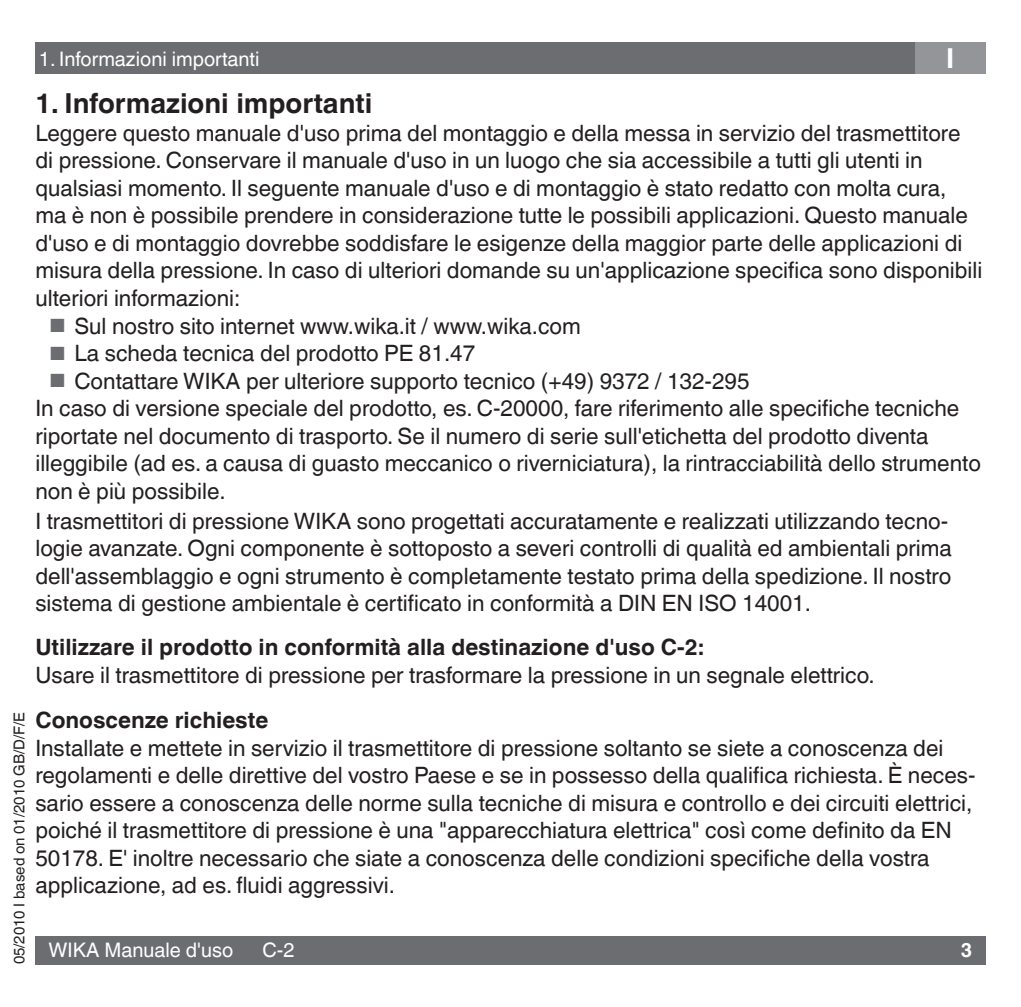
<style>
.page{position:relative;width:1021px;height:1007px;background:#fff}
.page>*{position:absolute;margin:0;border:0;box-sizing:border-box;transform-origin:0 0}
.t1{font:700 27.5px "Helvetica World";color:#231f20}
.t2{font:700 27.5px "Helvetica World";color:#fff}
.t3{font:22.5px/27.5px "Helvetica World";color:#231f20}
.t4{font:700 22.5px "Helvetica World";color:#231f20}
.t5{font:20px "Helvetica World";color:#fff}
.t6{font:700 20px "Helvetica World";color:#fff}
.t7{font:15px "Helvetica World";color:#231f20}
.s1{font-size:19.25px;color:#6c6d70}
</style>
<div class="page">
<div style="left:35px;top:42px;width:950px;height:32px;background:#6c6d70"></div>
<div style="left:35px;top:935px;width:950px;height:29px;background:#6c6d70"></div>
<div style="left:914px;top:42px;width:71px;height:32px;background:#939598"></div>
<p class="t7" style="left:10px;top:964px;width:253px;rotate:-90deg">05/2010 I based on 01/2010 GB/D/F/E</p>
<p class="t5" style="left:39px;top:47px;width:222px">1. Informazioni importanti</p>
<p class="t2" style="left:946px;top:42px;width:10px">I</p>
<p class="t1" style="left:35px;top:88px;width:338px">1. Informazioni importanti</p>
<p class="t3" style="left:35px;top:119px;width:948px">Leggere questo manuale d'uso prima del montaggio e della messa in servizio del trasmettitore di pressione. Conservare il manuale d'uso in un luogo che sia accessibile a tutti gli utenti in qualsiasi momento. Il seguente manuale d'uso e di montaggio è stato redatto con molta cura, ma è non è possibile prendere in considerazione tutte le possibili applicazioni. Questo manuale d'uso e di montaggio dovrebbe soddisfare le esigenze della maggior parte delle applicazioni di misura della pressione. In caso di ulteriori domande su un'applicazione specifica sono disponibili ulteriori informazioni:</p>
<p class="t3" style="left:50px;top:312px;width:533px"><span class="s1">■</span> Sul nostro sito internet www.wika.it / www.wika.com</p>
<p class="t3" style="left:50px;top:339px;width:427px"><span class="s1">■</span> La scheda tecnica del prodotto PE 81.47</p>
<p class="t3" style="left:35px;top:367px;width:947px;text-indent:14px"><span class="s1">■</span> Contattare WIKA per ulteriore supporto tecnico (+49) 9372 / 132-295<br>In caso di versione speciale del prodotto, es. C-20000, fare riferimento alle specifiche tecniche riportate nel documento di trasporto. Se il numero di serie sull'etichetta del prodotto diventa illeggibile (ad es. a causa di guasto meccanico o riverniciatura), la rintracciabilità dello strumento non è più possibile.</p>
<p class="t3" style="left:35px;top:507px;width:918px">I trasmettitori di pressione WIKA sono progettati accuratamente e realizzati utilizzando tecno&shy;logie avanzate. Ogni componente è sottoposto a severi controlli di qualità ed ambientali prima dell'assemblaggio e ogni strumento è completamente testato prima della spedizione. Il nostro sistema di gestione ambientale è certificato in conformità a DIN EN ISO 14001.</p>
<p class="t4" style="left:35px;top:634px;width:670px">Utilizzare il prodotto in conformità alla destinazione d'uso C-2:</p>
<p class="t3" style="left:35px;top:661px;width:840px">Usare il trasmettitore di pressione per trasformare la pressione in un segnale elettrico.</p>
<p class="t4" style="left:35px;top:707px;width:234px">Conoscenze richieste</p>
<p class="t3" style="left:35px;top:733px;width:941px">Installate e mettete in servizio il trasmettitore di pressione soltanto se siete a conoscenza dei regolamenti e delle direttive del vostro Paese e se in possesso della qualifica richiesta. È neces&shy;sario essere a conoscenza delle norme sulla tecniche di misura e controllo e dei circuiti elettrici, poiché il trasmettitore di pressione è una "apparecchiatura elettrica" così come definito da EN 50178. E' inoltre necessario che siate a conoscenza delle condizioni specifiche della vostra applicazione, ad es. fluidi aggressivi.</p>
<p class="t5" style="left:49px;top:938px;width:186px">WIKA Manuale d'uso</p>
<p class="t5" style="left:262px;top:938px;width:34px">C-2</p>
<p class="t6" style="left:960px;top:938px;width:13px">3</p>
</div>
